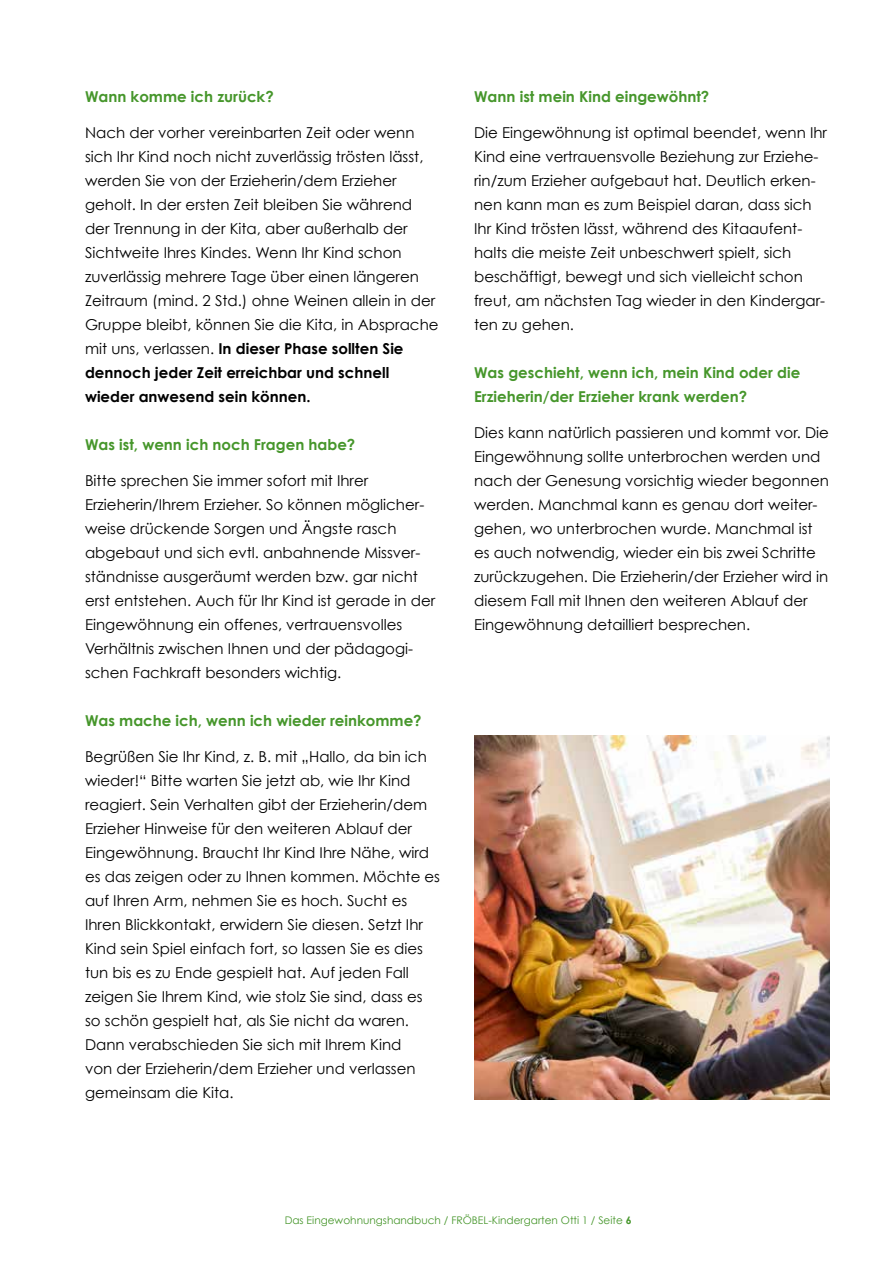
<style>
.page{position:relative;width:893px;height:1263px;background:#fff}
.page>*{position:absolute;margin:0;border:0;box-sizing:border-box;transform-origin:0 0}
.t1{font:15px/24px "Century Gothic";color:#000}
.t2{font:700 15px/24px "Century Gothic";color:#46962b}
.t3{font:10.5px "Century Gothic";color:#46962b}
.s1{font-weight:700}
</style>
<div class="page">
<img style="left:474px;top:736px;width:355px;height:363px">
<p class="t2" style="left:85px;top:84px;width:190px">Wann komme ich zurück?</p>
<p class="t1" style="left:85px;top:120px;width:355px">Nach der vorher vereinbarten Zeit oder wenn sich Ihr Kind noch nicht zuverlässig trösten lässt, werden Sie von der Erzieherin/dem Erzieher geholt. In der ersten Zeit bleiben Sie während der Trennung in der Kita, aber außerhalb der Sichtweite Ihres Kindes. Wenn Ihr Kind schon zuverlässig mehrere Tage über einen längeren Zeitraum (mind. 2 Std.) ohne Weinen allein in der Gruppe bleibt, können Sie die Kita, in Absprache mit uns, verlassen. <span class="s1">In dieser Phase sollten Sie dennoch jeder Zeit erreichbar und schnell wieder anwesend sein können.</span></p>
<p class="t2" style="left:85px;top:432px;width:272px">Was ist, wenn ich noch Fragen habe?</p>
<p class="t1" style="left:85px;top:468px;width:352px">Bitte sprechen Sie immer sofort mit Ihrer Erzieherin/Ihrem Erzieher. So können möglicher&shy;weise drückende Sorgen und Ängste rasch abgebaut und sich evtl. anbahnende Missver&shy;ständnisse ausgeräumt werden bzw. gar nicht erst entstehen. Auch für Ihr Kind ist gerade in der Eingewöhnung ein offenes, vertrauensvolles Verhältnis zwischen Ihnen und der pädagogi&shy;schen Fachkraft besonders wichtig.</p>
<p class="t2" style="left:85px;top:708px;width:338px">Was mache ich, wenn ich wieder reinkomme?</p>
<p class="t1" style="left:85px;top:744px;width:357px">Begrüßen Sie Ihr Kind, z. B. mit „Hallo, da bin ich wieder!“ Bitte warten Sie jetzt ab, wie Ihr Kind reagiert. Sein Verhalten gibt der Erzieherin/dem Erzieher Hinweise für den weiteren Ablauf der Eingewöhnung. Braucht Ihr Kind Ihre Nähe, wird es das zeigen oder zu Ihnen kommen. Möchte es auf Ihren Arm, nehmen Sie es hoch. Sucht es Ihren Blickkontakt, erwidern Sie diesen. Setzt Ihr Kind sein Spiel einfach fort, so lassen Sie es dies tun bis es zu Ende gespielt hat. Auf jeden Fall zeigen Sie Ihrem Kind, wie stolz Sie sind, dass es so schön gespielt hat, als Sie nicht da waren.<br>Dann verabschieden Sie sich mit Ihrem Kind<br>von der Erzieherin/dem Erzieher und verlassen gemeinsam die Kita.</p>
<p class="t2" style="left:474px;top:84px;width:237px">Wann ist mein Kind eingewöhnt?</p>
<p class="t1" style="left:474px;top:120px;width:354px">Die Eingewöhnung ist optimal beendet, wenn Ihr Kind eine vertrauensvolle Beziehung zur Erziehe&shy;rin/zum Erzieher aufgebaut hat. Deutlich erken&shy;nen kann man es zum Beispiel daran, dass sich Ihr Kind trösten lässt, während des Kitaaufent&shy;halts die meiste Zeit unbeschwert spielt, sich beschäftigt, bewegt und sich vielleicht schon freut, am nächsten Tag wieder in den Kindergar&shy;ten zu gehen.</p>
<p class="t2" style="left:474px;top:360px;width:328px">Was geschieht, wenn ich, mein Kind oder die<br>Erzieherin/der Erzieher krank werden?</p>
<p class="t1" style="left:474px;top:420px;width:356px">Dies kann natürlich passieren und kommt vor. Die Eingewöhnung sollte unterbrochen werden und nach der Genesung vorsichtig wieder begonnen werden. Manchmal kann es genau dort weiter&shy;gehen, wo unterbrochen wurde. Manchmal ist es auch notwendig, wieder ein bis zwei Schritte zurückzugehen. Die Erzieherin/der Erzieher wird in diesem Fall mit Ihnen den weiteren Ablauf der Eingewöhnung detailliert besprechen.</p>
<p class="t3" style="left:285px;top:1213px;width:349px">Das Eingewohnungshandbuch / FRÖBEL-Kindergarten Otti 1 / Seite <span class="s1">6</span></p>
</div>
